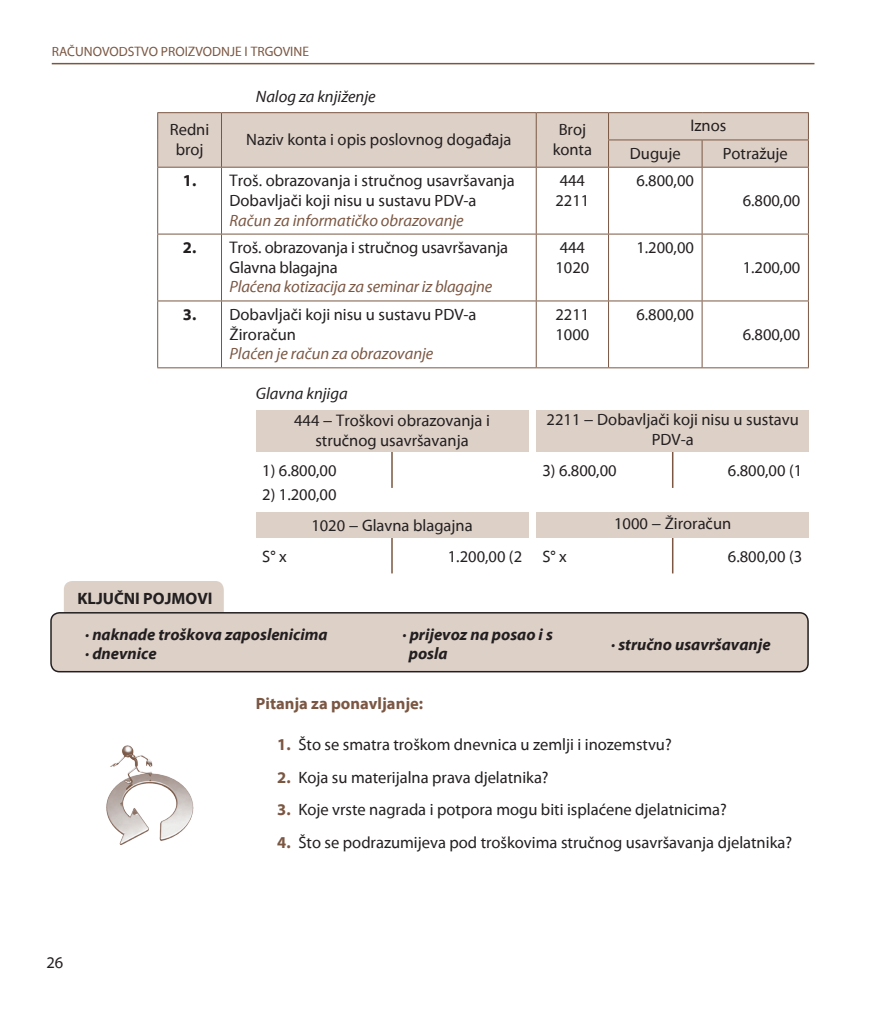
<style>
.page{position:relative;width:895px;height:1019px;background:#fff}
.page>*{position:absolute;margin:0;border:0;box-sizing:border-box;transform-origin:0 0}
.Pitanja_tekst{font:16.5px/19.8px "FS Myriad Pro";color:#231f20;text-align:center}
.Tekst{font:16.5px/19.8px "FS Myriad Pro";color:#231f20;text-align:center}
.t1{font:italic 700 16.5px/36.2px "FS Myriad Pro";color:#231f20}
.Tekst-2{font:italic 16.5px "FS Myriad Pro";color:#7b5743}
.Tekst-3{font:italic 16.5px "FS Myriad Pro";color:#231f20}
.Pitanja_NASLOV{font:700 16.5px "FS Myriad Pro";color:#7b5743}
.Tekst-4{font:700 16.5px "FS Myriad Pro";color:#231f20}
.t2{font:13.5px "FS Myriad Pro";color:#7b5743}
.s1{font-style:normal}
.s2{font-weight:700;color:#7b5743}
</style>
<div class="page">
<hr style="left:52px;top:63px;width:762px;height:1px;background:#7b5743">
<svg style="left:158px;top:168px;width:650px;height:199px"></svg>
<hr style="left:157px;top:112px;width:64px;height:1px;background:#7b5743">
<hr style="left:221px;top:112px;width:315px;height:1px;background:#7b5743">
<hr style="left:536px;top:112px;width:72px;height:1px;background:#7b5743">
<hr style="left:608px;top:112px;width:94px;height:1px;background:#7b5743">
<hr style="left:702px;top:112px;width:107px;height:1px;background:#7b5743">
<div style="left:157px;top:113px;width:652px;height:54px;background:#ddd0c7"></div>
<hr style="left:157px;top:168px;width:1px;height:66px;background:#7b5743">
<hr style="left:157px;top:167px;width:64px;height:1px;background:#7b5743">
<hr style="left:221px;top:168px;width:1px;height:66px;background:#7b5743">
<hr style="left:221px;top:167px;width:315px;height:1px;background:#7b5743">
<hr style="left:536px;top:168px;width:1px;height:66px;background:#7b5743">
<hr style="left:536px;top:167px;width:72px;height:1px;background:#7b5743">
<hr style="left:608px;top:168px;width:1px;height:66px;background:#7b5743">
<hr style="left:608px;top:167px;width:94px;height:1px;background:#7b5743">
<hr style="left:702px;top:167px;width:107px;height:1px;background:#7b5743">
<hr style="left:702px;top:168px;width:1px;height:66px;background:#7b5743">
<hr style="left:808px;top:168px;width:1px;height:66px;background:#7b5743">
<hr style="left:157px;top:234px;width:1px;height:67px;background:#7b5743">
<hr style="left:157px;top:301px;width:1px;height:66px;background:#7b5743">
<hr style="left:157px;top:234px;width:64px;height:1px;background:#7b5743">
<hr style="left:157px;top:301px;width:64px;height:1px;background:#7b5743">
<hr style="left:157px;top:367px;width:64px;height:1px;background:#7b5743">
<hr style="left:221px;top:234px;width:1px;height:67px;background:#7b5743">
<hr style="left:221px;top:301px;width:1px;height:66px;background:#7b5743">
<hr style="left:221px;top:234px;width:315px;height:1px;background:#7b5743">
<hr style="left:221px;top:301px;width:315px;height:1px;background:#7b5743">
<hr style="left:221px;top:367px;width:315px;height:1px;background:#7b5743">
<hr style="left:536px;top:234px;width:1px;height:67px;background:#7b5743">
<hr style="left:536px;top:301px;width:1px;height:66px;background:#7b5743">
<hr style="left:536px;top:234px;width:72px;height:1px;background:#7b5743">
<hr style="left:536px;top:301px;width:72px;height:1px;background:#7b5743">
<hr style="left:536px;top:367px;width:72px;height:1px;background:#7b5743">
<hr style="left:608px;top:234px;width:1px;height:67px;background:#7b5743">
<hr style="left:608px;top:301px;width:1px;height:66px;background:#7b5743">
<hr style="left:608px;top:234px;width:94px;height:1px;background:#7b5743">
<hr style="left:702px;top:234px;width:107px;height:1px;background:#7b5743">
<hr style="left:702px;top:234px;width:1px;height:67px;background:#7b5743">
<hr style="left:808px;top:234px;width:1px;height:67px;background:#7b5743">
<hr style="left:702px;top:301px;width:1px;height:66px;background:#7b5743">
<hr style="left:808px;top:301px;width:1px;height:66px;background:#7b5743">
<hr style="left:608px;top:301px;width:94px;height:1px;background:#7b5743">
<hr style="left:702px;top:301px;width:107px;height:1px;background:#7b5743">
<hr style="left:608px;top:367px;width:94px;height:1px;background:#7b5743">
<hr style="left:702px;top:367px;width:107px;height:1px;background:#7b5743">
<hr style="left:391px;top:451px;width:2px;height:37px;background:#7b5743">
<hr style="left:672px;top:451px;width:1px;height:37px;background:#7b5743">
<div style="left:256px;top:411px;width:272px;height:41px;background:#ddd0c7"></div>
<div style="left:536px;top:411px;width:273px;height:41px;background:#ddd0c7"></div>
<hr style="left:391px;top:536px;width:2px;height:37px;background:#7b5743">
<hr style="left:672px;top:536px;width:1px;height:37px;background:#7b5743">
<div style="left:256px;top:512px;width:272px;height:25px;background:#ddd0c7"></div>
<div style="left:536px;top:512px;width:273px;height:25px;background:#ddd0c7"></div>
<div style="left:64px;top:581px;width:160px;height:42px;background:#ddd0c7;border-radius:9px"></div>
<div style="left:51px;top:613px;width:757px;height:59px;background:#ddd0c7;border-radius:9px"></div>
<div style="left:50px;top:612px;width:759px;height:60px;border:2px solid #231f20;border-radius:9px"></div>
<img style="left:106px;top:745px;width:88px;height:100px">
<p class="t2" style="left:52px;top:45px;width:259px">RAČUNOVODSTVO PROIZVODNJE I TRGOVINE</p>
<p class="Tekst-3" style="left:256px;top:88px;width:121px">Nalog za knjiženje</p>
<p class="Tekst" style="left:170px;top:120px;width:41px">Redni</p>
<p class="Tekst" style="left:176px;top:140px;width:29px">broj</p>
<p class="Tekst" style="left:246px;top:130px;width:267px">Naziv konta i opis poslovnog događaja</p>
<p class="Tekst" style="left:553px;top:120px;width:41px">Broj konta</p>
<p class="Tekst" style="left:690px;top:116px;width:37px">Iznos</p>
<p class="Tekst" style="left:630px;top:144px;width:52px">Duguje</p>
<p class="Tekst" style="left:723px;top:144px;width:67px">Potražuje</p>
<p class="Tekst-4" style="left:183px;top:171px;width:15px">1.</p>
<p class="Tekst" style="left:230px;top:171px;width:287px">Troš. obrazovanja i stručnog usavršavanja</p>
<p class="Tekst" style="left:230px;top:191px;width:248px">Dobavljači koji nisu u sustavu PDV-a</p>
<p class="Tekst-2" style="left:230px;top:211px;width:236px">Račun za informatičko obrazovanje</p>
<p class="Tekst-4" style="left:183px;top:238px;width:15px">2.</p>
<p class="Tekst" style="left:230px;top:238px;width:280px">Troš. obrazovanja i stručnog usavršavanja</p>
<p class="Tekst" style="left:230px;top:258px;width:110px">Glavna blagajna</p>
<p class="Tekst-2" style="left:230px;top:278px;width:264px">Plaćena kotizacija za seminar iz blagajne</p>
<p class="Tekst-4" style="left:183px;top:305px;width:15px">3.</p>
<p class="Tekst" style="left:230px;top:305px;width:248px">Dobavljači koji nisu u sustavu PDV-a</p>
<p class="Tekst" style="left:230px;top:324px;width:68px">Žiroračun</p>
<p class="Tekst-2" style="left:230px;top:345px;width:205px">Plaćen je račun za obrazovanje</p>
<p class="Tekst-3" style="left:256px;top:385px;width:93px">Glavna knjiga</p>
<p class="Pitanja_tekst" style="left:294px;top:411px;width:197px">444 – Troškovi obrazovanja i stručnog usavršavanja</p>
<p class="Pitanja_tekst" style="left:262px;top:461px;width:76px">1) 6.800,00</p>
<p class="Pitanja_tekst" style="left:262px;top:485px;width:76px">2) 1.200,00</p>
<p class="Pitanja_tekst" style="left:311px;top:515px;width:163px">1020 – Glavna blagajna</p>
<p class="Tekst" style="left:560px;top:171px;width:27px">444</p>
<p class="Tekst" style="left:555px;top:191px;width:35px">2211</p>
<p class="Tekst" style="left:636px;top:171px;width:59px">6.800,00</p>
<p class="Tekst" style="left:743px;top:191px;width:59px">6.800,00</p>
<p class="Tekst" style="left:560px;top:238px;width:27px">444</p>
<p class="Tekst" style="left:555px;top:258px;width:35px">1020</p>
<p class="Tekst" style="left:636px;top:238px;width:59px">1.200,00</p>
<p class="Tekst" style="left:743px;top:258px;width:59px">1.200,00</p>
<p class="Tekst" style="left:555px;top:305px;width:35px">2211</p>
<p class="Tekst" style="left:555px;top:324px;width:35px">1000</p>
<p class="Tekst" style="left:636px;top:305px;width:59px">6.800,00</p>
<p class="Tekst" style="left:743px;top:324px;width:59px">6.800,00</p>
<p class="Pitanja_tekst" style="left:546px;top:410px;width:254px">2211 – Dobavljači koji nisu u sustavu<br>PDV-a</p>
<p class="Pitanja_tekst" style="left:542px;top:461px;width:76px">3) 6.800,00</p>
<p class="Pitanja_tekst" style="left:728px;top:461px;width:76px">6.800,00 (1</p>
<p class="Pitanja_tekst" style="left:614px;top:514px;width:119px">1000 – Žiroračun</p>
<p class="Pitanja_tekst" style="left:262px;top:547px;width:26px">S° x</p>
<p class="Pitanja_tekst" style="left:448px;top:547px;width:120px">1.200,00 (2 S° x</p>
<p class="Pitanja_tekst" style="left:728px;top:547px;width:76px">6.800,00 (3</p>
<p class="t1" style="left:85px;top:580px;width:244px;text-indent:-8px"><span class="s1">KLJUČNI POJMOVI<br></span>· naknade troškova zaposlenicima</p>
<p class="t1" style="left:85px;top:636px;width:73px">· dnevnice</p>
<p class="t1" style="left:409px;top:624px;width:146px;line-height:19.8px;text-indent:-6px">· prijevoz na posao i s posla</p>
<p class="t1" style="left:611px;top:626px;width:161px">· stručno usavršavanje</p>
<p class="Pitanja_NASLOV" style="left:256px;top:694px;width:169px">Pitanja za ponavljanje:</p>
<p class="Pitanja_tekst" style="left:277px;top:735px;width:396px"><span class="s2">1.</span> Što se smatra troškom dnevnica u zemlji i inozemstvu?</p>
<p class="Pitanja_tekst" style="left:277px;top:768px;width:273px"><span class="s2">2.</span> Koja su materijalna prava djelatnika?</p>
<p class="Pitanja_tekst" style="left:277px;top:800px;width:451px"><span class="s2">3.</span> Koje vrste nagrada i potpora mogu biti isplaćene djelatnicima?</p>
<p class="Pitanja_tekst" style="left:277px;top:833px;width:516px"><span class="s2">4.</span> Što se podrazumijeva pod troškovima stručnog usavršavanja djelatnika?</p>
<p class="Pitanja_tekst" style="left:46px;top:953px;width:18px">26</p>
</div>
